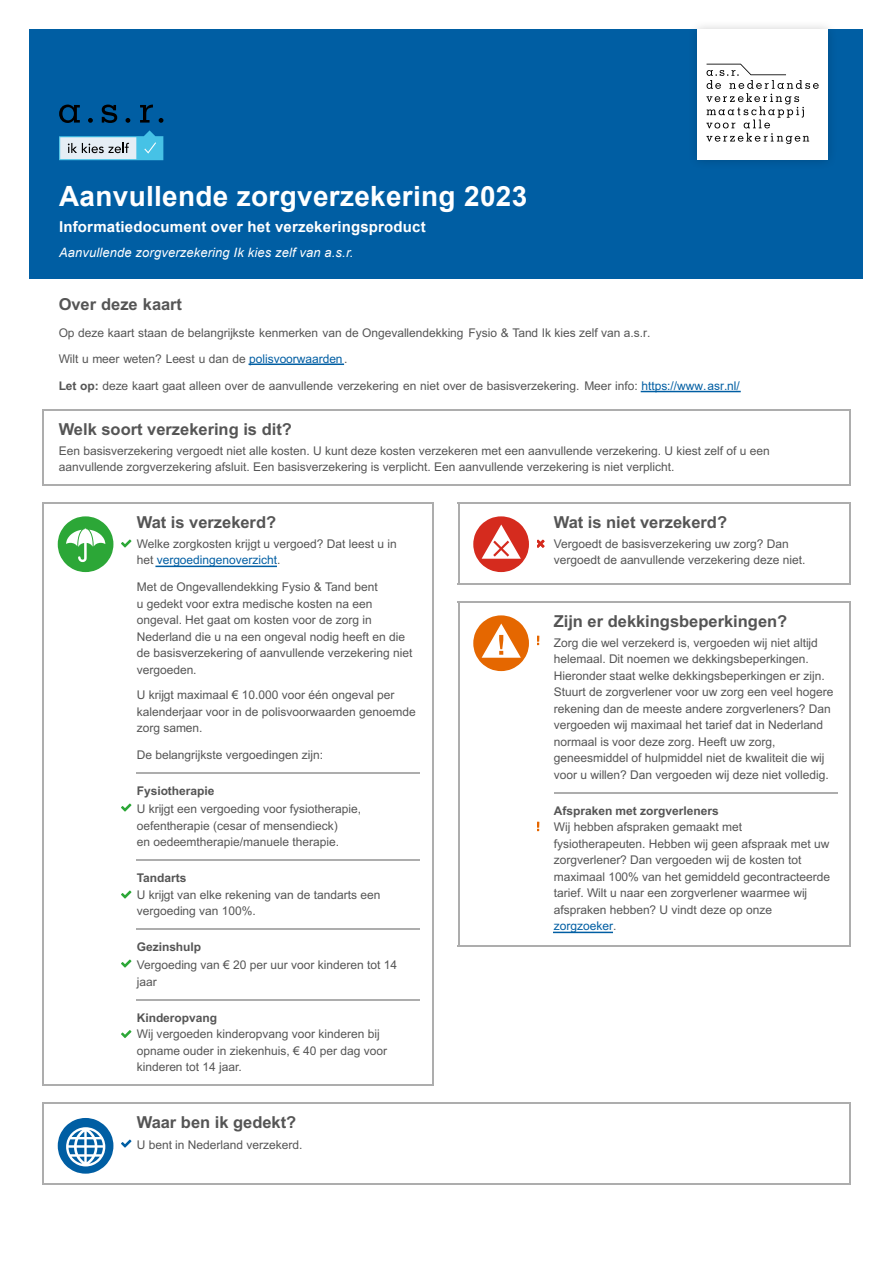
<style>
.page{position:relative;width:893px;height:1263px;background:#fff}
.page>*{position:absolute;margin:0;border:0;box-sizing:border-box;transform-origin:0 0}
.t1{font:700 27.9px "Arial";letter-spacing:.01em;color:#fff}
.t2{font:700 16.5px "Arial";color:#555}
.t3{font:700 15px "Arial";letter-spacing:.01em;color:#fff}
.t4{font:italic 12.9px "Arial";letter-spacing:.01em;color:#fff}
.t5{font:12px/16.5px "Arial";color:#555}
.t6{font:700 12px "Arial";color:#555}
.s1{color:#005ea3}
.s2{font-weight:700}
</style>
<div class="page">
<hr style="left:42px;top:410px;width:809px;height:1px;background:#adadad">
<hr style="left:42px;top:485px;width:809px;height:1px;background:#adadad">
<hr style="left:42px;top:410px;width:2px;height:76px;background:#adadad">
<hr style="left:849px;top:410px;width:2px;height:76px;background:#adadad">
<hr style="left:42px;top:1103px;width:809px;height:1px;background:#adadad">
<hr style="left:42px;top:1184px;width:809px;height:1px;background:#adadad">
<hr style="left:42px;top:1103px;width:2px;height:82px;background:#adadad">
<hr style="left:849px;top:1103px;width:2px;height:82px;background:#adadad">
<hr style="left:641px;top:391px;width:99px;height:1px;background:#005ea3">
<hr style="left:249px;top:363px;width:94px;height:2px;background:#005ea3">
<hr style="left:42px;top:503px;width:392px;height:1px;background:#adadad">
<hr style="left:42px;top:1085px;width:392px;height:1px;background:#adadad">
<hr style="left:42px;top:503px;width:2px;height:583px;background:#adadad">
<hr style="left:432px;top:503px;width:2px;height:583px;background:#adadad">
<svg style="left:58px;top:516px;width:55px;height:56px"></svg>
<hr style="left:156px;top:566px;width:120px;height:1px;background:#005ea3">
<svg style="left:122px;top:539px;width:9px;height:8px"></svg>
<hr style="left:137px;top:773px;width:283px;height:1px;background:#adadad">
<svg style="left:122px;top:803px;width:9px;height:8px"></svg>
<hr style="left:137px;top:860px;width:283px;height:1px;background:#adadad">
<svg style="left:122px;top:890px;width:9px;height:8px"></svg>
<hr style="left:137px;top:929px;width:283px;height:1px;background:#adadad">
<svg style="left:122px;top:959px;width:9px;height:8px"></svg>
<hr style="left:137px;top:999px;width:283px;height:2px;background:#adadad">
<svg style="left:122px;top:1030px;width:9px;height:8px"></svg>
<hr style="left:458px;top:503px;width:393px;height:1px;background:#adadad">
<hr style="left:458px;top:584px;width:393px;height:1px;background:#adadad">
<hr style="left:458px;top:503px;width:1px;height:82px;background:#adadad">
<hr style="left:849px;top:503px;width:2px;height:82px;background:#adadad">
<hr style="left:458px;top:602px;width:393px;height:1px;background:#adadad">
<hr style="left:458px;top:945px;width:393px;height:2px;background:#adadad">
<hr style="left:458px;top:602px;width:1px;height:345px;background:#adadad">
<hr style="left:849px;top:602px;width:2px;height:345px;background:#adadad">
<svg style="left:473px;top:516px;width:56px;height:56px"></svg>
<svg style="left:537px;top:540px;width:7px;height:8px"></svg>
<svg style="left:473px;top:615px;width:56px;height:56px"></svg>
<svg style="left:537px;top:636px;width:2px;height:9px"></svg>
<hr style="left:554px;top:792px;width:283px;height:2px;background:#adadad">
<hr style="left:554px;top:932px;width:58px;height:1px;background:#005ea3">
<svg style="left:537px;top:822px;width:2px;height:9px"></svg>
<svg style="left:58px;top:1118px;width:55px;height:56px"></svg>
<svg style="left:122px;top:1139px;width:9px;height:8px"></svg>
<div style="left:30px;top:30px;width:833px;height:249px;background:#005ea3"></div>
<div style="left:687px;top:20px;width:151px;height:150px;background:#000;opacity:.2"></div>
<div style="left:698px;top:30px;width:130px;height:130px;background:#fff"></div>
<svg style="left:706px;top:64px;width:113px;height:80px"></svg>
<svg style="left:102px;top:105px;width:15px;height:18px"></svg>
<svg style="left:59px;top:105px;width:21px;height:18px"></svg>
<svg style="left:88px;top:118px;width:5px;height:5px"></svg>
<svg style="left:126px;top:118px;width:4px;height:5px"></svg>
<svg style="left:159px;top:118px;width:4px;height:5px"></svg>
<svg style="left:140px;top:105px;width:13px;height:18px"></svg>
<svg style="left:59px;top:130px;width:104px;height:30px"></svg>
<h1 class="t1" style="left:59px;top:177px;width:470px">Aanvullende zorgverzekering 2023</h1>
<p class="t3" style="left:59px;top:216px;width:368px">Informatiedocument over het verzekeringsproduct</p>
<p class="t4" style="left:59px;top:244px;width:296px">Aanvullende zorgverzekering Ik kies zelf van a.s.r.</p>
<h2 class="t2" style="left:59px;top:298px;width:125px">Over deze kaart</h2>
<p class="t5" style="left:59px;top:321px;width:593px;line-height:25.5px">Op deze kaart staan de belangrijkste kenmerken van de Ongevallendekking Fysio &amp; Tand Ik kies zelf van a.s.r.<br>Wilt u meer weten? Leest u dan de <span class="s1">polisvoorwaarden</span>.</p>
<p class="t5" style="left:59px;top:378px;width:683px"><span class="s2">Let op:</span> deze kaart gaat alleen over de aanvullende verzekering en niet over de basisverzekering. Meer info: <span class="s1">https://www.asr.nl/</span></p>
<h2 class="t2" style="left:59px;top:423px;width:235px">Welk soort verzekering is dit?</h2>
<p class="t5" style="left:59px;top:443px;width:713px">Een basisverzekering vergoedt niet alle kosten. U kunt deze kosten verzekeren met een aanvullende verzekering. U kiest zelf of u een aanvullende zorgverzekering afsluit. Een basisverzekering is verplicht. Een aanvullende verzekering is niet verplicht.</p>
<h2 class="t2" style="left:137px;top:516px;width:141px">Wat is verzekerd?</h2>
<p class="t5" style="left:137px;top:536px;width:262px">Welke zorgkosten krijgt u vergoed? Dat leest u in het <span class="s1">vergoedingenoverzicht</span>.</p>
<p class="t5" style="left:137px;top:580px;width:277px">Met de Ongevallendekking Fysio &amp; Tand bent<br>u gedekt voor extra medische kosten na een ongeval. Het gaat om kosten voor de zorg in Nederland die u na een ongeval nodig heeft en die de basisverzekering of aanvullende verzekering niet vergoeden.</p>
<p class="t5" style="left:137px;top:688px;width:280px">U krijgt maximaal € 10.000 voor één ongeval per kalenderjaar voor in de polisvoorwaarden genoemde zorg samen.</p>
<p class="t5" style="left:137px;top:748px;width:188px">De belangrijkste vergoedingen zijn:</p>
<p class="t6" style="left:137px;top:786px;width:79px">Fysiotherapie</p>
<p class="t5" style="left:137px;top:802px;width:226px">U krijgt een vergoeding voor fysiotherapie, oefentherapie (cesar of mensendieck)<br>en oedeemtherapie/manuele therapie.</p>
<p class="t6" style="left:137px;top:873px;width:51px">Tandarts</p>
<p class="t5" style="left:137px;top:887px;width:245px">U krijgt van elke rekening van de tandarts een vergoeding van 100%.</p>
<p class="t6" style="left:137px;top:942px;width:66px">Gezinshulp</p>
<p class="t5" style="left:137px;top:958px;width:262px">Vergoeding van € 20 per uur voor kinderen tot 14 jaar</p>
<p class="t6" style="left:137px;top:1013px;width:82px">Kinderopvang</p>
<p class="t5" style="left:137px;top:1027px;width:252px">Wij vergoeden kinderopvang voor kinderen bij opname ouder in ziekenhuis, € 40 per dag voor kinderen tot 14 jaar.</p>
<h2 class="t2" style="left:137px;top:1116px;width:161px">Waar ben ik gedekt?</h2>
<p class="t5" style="left:137px;top:1138px;width:167px">U bent in Nederland verzekerd.</p>
<h2 class="t2" style="left:554px;top:516px;width:175px">Wat is niet verzekerd?</h2>
<p class="t5" style="left:554px;top:536px;width:253px">Vergoedt de basisverzekering uw zorg? Dan vergoedt de aanvullende verzekering deze niet.</p>
<h2 class="t2" style="left:554px;top:615px;width:235px">Zijn er dekkingsbeperkingen?</h2>
<p class="t5" style="left:554px;top:635px;width:281px">Zorg die wel verzekerd is, vergoeden wij niet altijd helemaal. Dit noemen we dekkingsbeperkingen.<br>Hieronder staat welke dekkingsbeperkingen er zijn.<br>Stuurt de zorgverlener voor uw zorg een veel hogere rekening dan de meeste andere zorgverleners? Dan vergoeden wij maximaal het tarief dat in Nederland normaal is voor deze zorg. Heeft uw zorg, geneesmiddel of hulpmiddel niet de kwaliteit die wij voor u willen? Dan vergoeden wij deze niet volledig.</p>
<p class="t6" style="left:554px;top:806px;width:167px">Afspraken met zorgverleners</p>
<p class="t5" style="left:554px;top:820px;width:278px">Wij hebben afspraken gemaakt met fysiotherapeuten. Hebben wij geen afspraak met uw zorgverlener? Dan vergoeden wij de kosten tot maximaal 100% van het gemiddeld gecontracteerde tarief. Wilt u naar een zorgverlener waarmee wij afspraken hebben? U vindt deze op onze <span class="s1">zorgzoeker</span>.</p>
</div>
